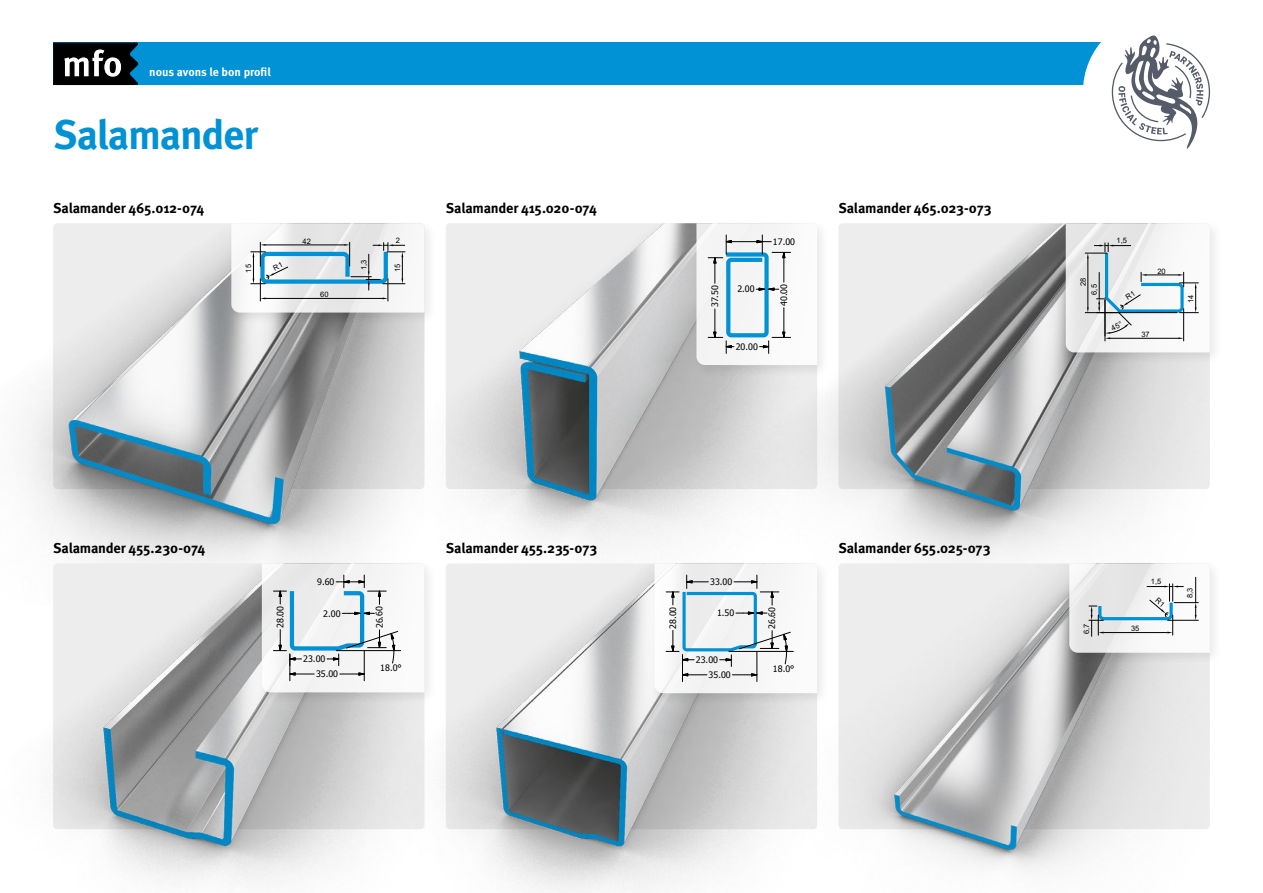
<style>
.page{position:relative;width:1263px;height:893px;background:#fff}
.page>*{position:absolute;margin:0;border:0;box-sizing:border-box;transform-origin:0 0}
.t1{font:700 41.25px "Meta Pro";letter-spacing:-.035em;color:#0092d4}
.t2{font:700 14.25px "Meta Pro";letter-spacing:-.02em;color:#000}
.t3{font:700 11.7px "Meta Pro";color:#fff}
.t4{font:8.85px "Tahoma";color:#000}
.t5{font:7.5px "Arial";color:#000}
</style>
<div class="page">
<div style="left:53px;top:43px;width:1157px;height:42px;background:#0092d4"></div>
<svg style="left:53px;top:43px;width:85px;height:42px;background:#2e3538"></svg>
<img style="left:24px;top:223px;width:283px;height:340px">
<div style="left:227px;top:218px;width:211px;height:108px;background:#000;opacity:.1"></div>
<img style="left:307px;top:223px;width:392px;height:336px">
<div style="left:692px;top:218px;width:139px;height:161px;background:#000;opacity:.1"></div>
<svg style="left:696px;top:223px;width:3px;height:142px"></svg>
<img style="left:699px;top:223px;width:511px;height:339px">
<div style="left:1061px;top:218px;width:163px;height:148px;background:#000;opacity:.1"></div>
<img style="left:53px;top:563px;width:254px;height:322px">
<div style="left:257px;top:559px;width:181px;height:147px;background:#000;opacity:.1"></div>
<svg style="left:262px;top:563px;width:45px;height:129px"></svg>
<img style="left:307px;top:563px;width:392px;height:330px">
<div style="left:650px;top:559px;width:181px;height:148px;background:#000;opacity:.1"></div>
<svg style="left:654px;top:563px;width:45px;height:130px"></svg>
<img style="left:699px;top:563px;width:511px;height:310px">
<div style="left:1065px;top:559px;width:158px;height:108px;background:#000;opacity:.1"></div>
<div style="left:1083px;top:14px;width:156px;height:156px;background:#fff;border-radius:50%"></div>
<svg style="left:1112px;top:35px;width:98px;height:114px"></svg>
<svg style="left:231px;top:223px;width:193px;height:90px"></svg>
<svg style="left:1066px;top:223px;width:144px;height:129px"></svg>
<svg style="left:1069px;top:563px;width:141px;height:90px"></svg>
<p class="t3" style="left:149px;top:65px;width:123px">nous avons le bon profil</p>
<h1 class="t1" style="left:53px;top:108px;width:207px">Salamander</h1>
<p class="t2" style="left:53px;top:199px;width:153px">Salamander 465.012-074</p>
<p class="t2" style="left:446px;top:199px;width:152px">Salamander 415.020-074</p>
<p class="t2" style="left:838px;top:199px;width:155px">Salamander 465.023-073</p>
<p class="t5" style="left:243px;top:273px;width:10px;rotate:-90deg">15</p>
<p class="t5" style="left:303px;top:236px;width:10px">42</p>
<p class="t5" style="left:359px;top:270px;width:12px;rotate:-90deg">1,3</p>
<p class="t5" style="left:396px;top:235px;width:6px">2</p>
<p class="t5" style="left:392px;top:272px;width:10px;rotate:-90deg">15</p>
<p class="t4" style="left:773px;top:236px;width:24px">17.00</p>
<p class="t5" style="left:1116px;top:235px;width:12px">1,5</p>
<p class="t5" style="left:1157px;top:266px;width:10px">20</p>
<p class="t5" style="left:320px;top:289px;width:10px">60</p>
<p class="t4" style="left:709px;top:307px;width:24px;rotate:-90deg">37.50</p>
<p class="t4" style="left:737px;top:283px;width:19px">2.00</p>
<p class="t4" style="left:778px;top:306px;width:24px;rotate:-90deg">40.00</p>
<p class="t5" style="left:1078px;top:286px;width:10px;rotate:-90deg">28</p>
<p class="t5" style="left:1089px;top:295px;width:12px;rotate:-90deg">6,5</p>
<p class="t5" style="left:1186px;top:303px;width:10px;rotate:-90deg">14</p>
<p class="t5" style="left:1141px;top:329px;width:10px">37</p>
<p class="t4" style="left:736px;top:341px;width:24px">20.00</p>
<p class="t2" style="left:53px;top:539px;width:154px">Salamander 455.230-074</p>
<p class="t2" style="left:446px;top:539px;width:153px">Salamander 455.235-073</p>
<p class="t2" style="left:838px;top:539px;width:154px">Salamander 655.025-073</p>
<p class="t4" style="left:317px;top:576px;width:19px">9.60</p>
<p class="t4" style="left:710px;top:576px;width:24px">33.00</p>
<p class="t5" style="left:1151px;top:576px;width:12px">1,5</p>
<p class="t5" style="left:1185px;top:598px;width:12px;rotate:-90deg">8,3</p>
<p class="t4" style="left:274px;top:628px;width:24px;rotate:-90deg">28.00</p>
<p class="t4" style="left:373px;top:628px;width:24px;rotate:-90deg">26.60</p>
<p class="t4" style="left:323px;top:607px;width:19px">2.00</p>
<p class="t4" style="left:667px;top:629px;width:24px;rotate:-90deg">28.00</p>
<p class="t4" style="left:766px;top:629px;width:24px;rotate:-90deg">26.60</p>
<p class="t4" style="left:717px;top:607px;width:19px">1.50</p>
<p class="t5" style="left:1081px;top:634px;width:12px;rotate:-90deg">6,7</p>
<p class="t5" style="left:1131px;top:623px;width:10px">35</p>
<p class="t4" style="left:303px;top:653px;width:24px">23.00</p>
<p class="t4" style="left:316px;top:668px;width:24px">35.00</p>
<p class="t4" style="left:380px;top:662px;width:23px">18.0°</p>
<p class="t4" style="left:696px;top:654px;width:24px">23.00</p>
<p class="t4" style="left:709px;top:669px;width:24px">35.00</p>
<p class="t4" style="left:773px;top:663px;width:23px">18.0°</p>
</div>
